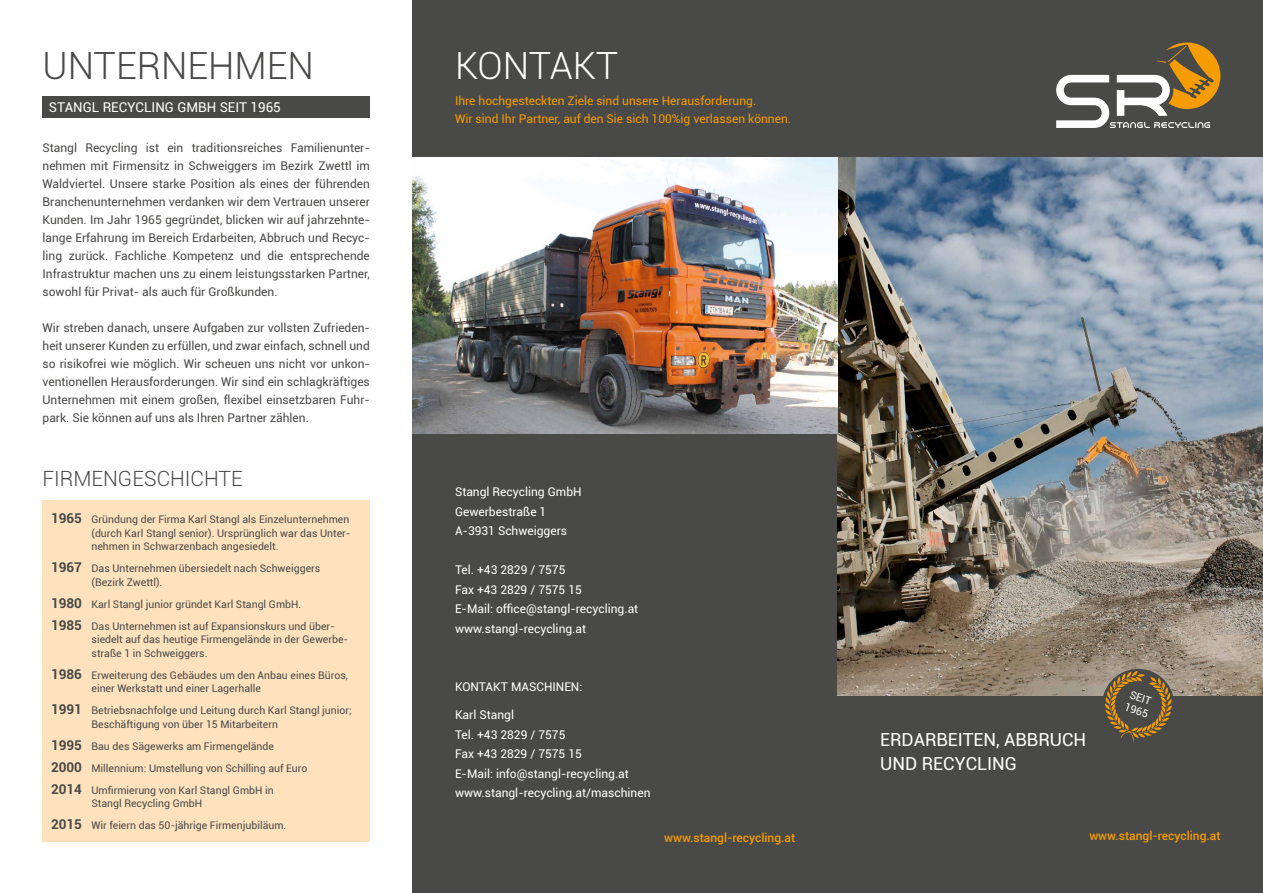
<style>
.page{position:relative;width:1263px;height:893px;background:#fff}
.page>*{position:absolute;margin:0;border:0;box-sizing:border-box;transform-origin:0 0}
.t1{font:300 37.5px "Roboto";color:#494948}
.t2{font:300 37.5px "Roboto";letter-spacing:-.01em;color:#fff}
.t3{font:300 21px "Roboto";color:#494948}
.t4{font:18px/24px "Roboto";color:#fff}
.t5{font:13.5px "Roboto";color:#fff}
.t6{font:12px/18px "Roboto";color:#494948;text-align:justify}
.t7{font:12px/19.5px "Roboto";color:#fff}
.t8{font:12px/18px "Roboto";color:#f59c00}
.t9{font:500 12px "Roboto";color:#f59c00}
.t10{font:10.8px/13.5px "Roboto";color:#fff}
.t11{font:10.5px/13.5px "Roboto";color:#494948}
.s1{font-weight:700;font-size:13.5px}
</style>
<div class="page">
<div style="left:412px;top:0;width:438px;height:893px;background:#494948"></div>
<div style="left:838px;top:0;width:425px;height:893px;background:#494948"></div>
<img style="left:838px;top:157px;width:425px;height:538px">
<div style="left:43px;top:500px;width:327px;height:342px;background:#fee2bd"></div>
<div style="left:43px;top:96px;width:327px;height:21px;background:#494948"></div>
<svg style="left:1056px;top:43px;width:164px;height:85px"></svg>
<img style="left:412px;top:157px;width:426px;height:277px">
<svg style="left:1098px;top:664px;width:81px;height:78px"></svg>
<h1 class="t1" style="left:43px;top:40px;width:273px">UNTERNEHMEN</h1>
<p class="t5" style="left:49px;top:98px;width:233px">STANGL RECYCLING GMBH SEIT 1965</p>
<p class="t6" style="left:43px;top:138px;width:329px">Stangl Recycling ist ein traditionsreiches Familienunter&shy;nehmen mit Firmensitz in Schweiggers im Bezirk Zwettl im Waldviertel. Unsere starke Position als eines der führenden Branchenunternehmen verdanken wir dem Vertrauen unserer Kunden. Im Jahr 1965 gegründet, blicken wir auf jahrzehnte&shy;lange Erfahrung im Bereich Erdarbeiten, Abbruch und Recyc&shy;ling zurück. Fachliche Kompetenz und die entsprechende Infrastruktur machen uns zu einem leistungsstarken Partner, sowohl für Privat- als auch für Großkunden.</p>
<p class="t6" style="left:43px;top:318px;width:329px">Wir streben danach, unsere Aufgaben zur vollsten Zufrieden&shy;heit unserer Kunden zu erfüllen, und zwar einfach, schnell und so risikofrei wie möglich. Wir scheuen uns nicht vor unkon&shy;ventionellen Herausforderungen. Wir sind ein schlagkräftiges Unternehmen mit einem großen, flexibel einsetzbaren Fuhr&shy;park. Sie können auf uns als Ihren Partner zählen.</p>
<h2 class="t3" style="left:43px;top:464px;width:202px">FIRMENGESCHICHTE</h2>
<p class="t11" style="left:92px;top:512px;width:261px;text-align:justify;text-indent:-41px"><span class="s1">1965</span> Gründung der Firma Karl Stangl als Einzelunternehmen (durch Karl Stangl senior). Ursprünglich war das Unter&shy;nehmen in Schwarzenbach angesiedelt.</p>
<p class="t11" style="left:92px;top:561px;width:230px;text-indent:-40px"><span class="s1">1967</span> Das Unternehmen übersiedelt nach Schweiggers (Bezirk Zwettl).</p>
<p class="t11" style="left:51px;top:592px;width:285px;line-height:22px"><span class="s1">1980</span> Karl Stangl junior gründet Karl Stangl GmbH.<br><span class="s1">1985</span> Das Unternehmen ist auf Expansionskurs und über-</p>
<p class="t11" style="left:92px;top:632px;width:258px">siedelt auf das heutige Firmengelände in der Gewerbe&shy;straße 1 in Schweiggers.</p>
<p class="t11" style="left:92px;top:668px;width:258px;text-indent:-41px"><span class="s1">1986</span> Erweiterung des Gebäudes um den Anbau eines Büros, einer Werkstatt und einer Lagerhalle</p>
<p class="t11" style="left:92px;top:703px;width:262px;text-indent:-41px"><span class="s1">1991</span> Betriebsnachfolge und Leitung durch Karl Stangl junior;<br>Beschäftigung von über 15 Mitarbeitern</p>
<p class="t11" style="left:51px;top:734px;width:258px;line-height:22px"><span class="s1">1995</span> Bau des Sägewerks am Firmengelände<br><span class="s1">2000</span> Millennium: Umstellung von Schilling auf Euro<br><span class="s1">2014</span> Umfirmierung von Karl Stangl GmbH in</p>
<p class="t11" style="left:51px;top:792px;width:237px;line-height:22px;text-indent:41px">Stangl Recycling GmbH<br><span class="s1">2015</span> Wir feiern das 50-jährige Firmenjubiläum.</p>
<h1 class="t2" style="left:455px;top:40px;width:165px">KONTAKT</h1>
<p class="t8" style="left:455px;top:91px;width:338px">Ihre hochgesteckten Ziele sind unsere Herausforderung.<br>Wir sind Ihr Partner, auf den Sie sich 100%ig verlassen können.</p>
<p class="t7" style="left:455px;top:482px;width:128px">Stangl Recycling GmbH<br>Gewerbestraße 1<br>A-3931 Schweiggers</p>
<p class="t7" style="left:455px;top:560px;width:185px">Tel. +43 2829 / 7575<br>Fax +43 2829 / 7575 15<br>E-Mail: office@stangl-recycling.at www.stangl-recycling.at</p>
<p class="t7" style="left:455px;top:677px;width:24px">Kontakt</p>
<p class="t7" style="left:511px;top:677px;width:19px">Maschinen</p>
<p class="t7" style="left:579px;top:677px;width:5px">:</p>
<p class="t7" style="left:455px;top:705px;width:197px">Karl Stangl<br>Tel. +43 2829 / 7575<br>Fax +43 2829 / 7575 15<br>E-Mail: info@stangl-recycling.at www.stangl-recycling.at/maschinen</p>
<p class="t9" style="left:664px;top:829px;width:133px">www.stangl-recycling.at</p>
<h3 class="t4" style="left:880px;top:727px;width:207px">ERDARBEITEN, ABBRUCH<br>UND RECYCLING</h3>
<p class="t10" style="left:1131px;top:687px;width:26px;rotate:18deg">seit<br>1965</p>
<p class="t9" style="left:1089px;top:827px;width:133px">www.stangl-recycling.at</p>
</div>
